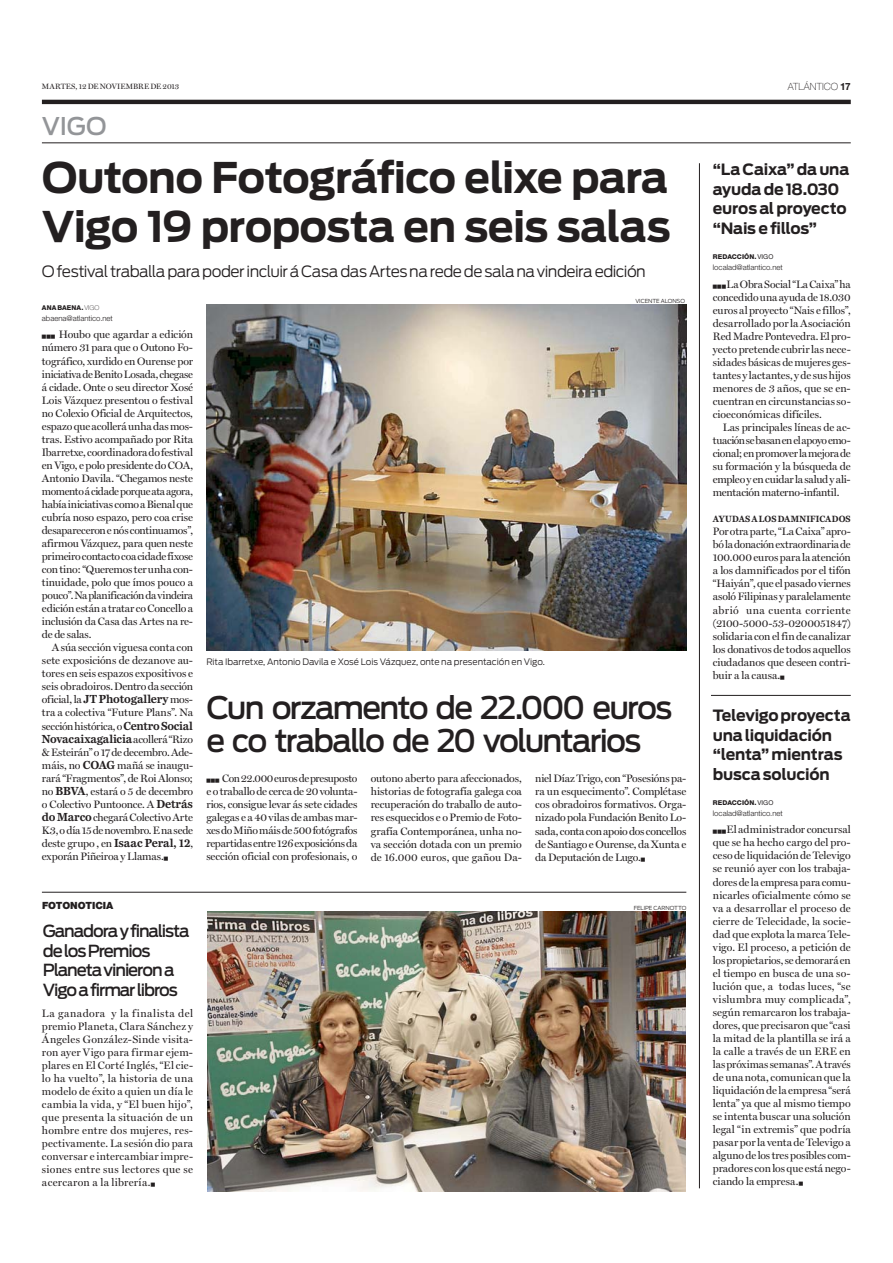
<style>
.page{position:relative;width:893px;height:1263px;background:#fff}
.page>*{position:absolute;margin:0;border:0;box-sizing:border-box;transform-origin:0 0}
.t1{font:700 42px/49.7px "Antenna";letter-spacing:-.025em;color:#231f20}
.t2{font:500 30.9px/32.5px "Antenna";letter-spacing:-.06em;color:#231f20}
.t3{font:500 24.3px "Antenna";color:#939598}
.t4{font:500 16.5px/19.5px "Antenna";letter-spacing:-.065em;color:#231f20}
.t5{font:700 15.45px/19.5px "Antenna";letter-spacing:-.015em;color:#231f20}
.t6{font:300 15.45px "Antenna";letter-spacing:-.035em;color:#231f20}
.t7{font:500 10.8px/13px "Miller";letter-spacing:-.01em;color:#231f20;text-align:justify}
.t8{font:100 9.9px "Helvetica Neue LT Std";letter-spacing:.015em;color:#231f20}
.t9{font:900 9.9px "Helvetica Neue LT Std";letter-spacing:-.01em;color:#231f20}
.t10{font:300 8.85px "Antenna";letter-spacing:-.01em;color:#231f20}
.t11{font:700 8.4px "Miller";letter-spacing:.02em;color:#231f20}
.t12{font:300 7.8px "Helvetica Neue LT Std";color:#231f20}
.t13{font:500 7.8px "Miller";color:#231f20}
.t14{font:800 6.6px "Helvetica Neue LT Std";letter-spacing:.015em;color:#231f20}
.t15{font:300 5.55px "Antenna";letter-spacing:-.01em;color:#231f20}
.t16{font:4.35px "Zapf Dingbats IT Cby BT";color:#231f20}
.s1{font-weight:100}
.s2{font-weight:700}
.s3{font-weight:400}
</style>
<div class="page">
<hr style="left:42px;top:100px;width:809px;height:4px;background:#231f20">
<hr style="left:42px;top:143px;width:809px;height:1px;background:#231f20">
<hr style="left:42px;top:892px;width:644px;height:1px;background:#231f20">
<img style="left:208px;top:912px;width:477px;height:280px">
<img style="left:206px;top:305px;width:480px;height:345px">
<hr style="left:699px;top:163px;width:1px;height:1025px;background:#231f20">
<hr style="left:711px;top:695px;width:140px;height:1px;background:#231f20">
<p class="t13" style="left:42px;top:83px;width:139px">MARTES, 12 DE NOVIEMBRE DE 2013</p>
<h3 class="t3" style="left:42px;top:116px;width:66px">VIGO</h3>
<h1 class="t1" style="left:42px;top:155px;width:630px">Outono Fotográfico elixe para<br>Vigo 19 proposta en seis salas</h1>
<h3 class="t6" style="left:42px;top:265px;width:605px">O festival traballa para poder incluir á Casa das Artes na rede de sala na vindeira edición</h3>
<p class="t14" style="left:42px;top:304px;width:59px">ANA BAENA. <span class="s1">VIGO</span></p>
<p class="t12" style="left:42px;top:314px;width:72px">abaena@atlantico.net</p>
<p class="t16" style="left:42px;top:335px;width:15px">■■■</p>
<p class="t15" style="left:635px;top:299px;width:51px">VICENTE ALONSO</p>
<p class="t7" style="left:42px;top:329px;width:153px;text-indent:17px">Houbo que agardar a edición número 31 para que o Outono Fo&shy;tográfico, xurdido en Ourense por iniciativa de Benito Losada, chegase á cidade. Onte o seu director Xosé Lois Vázquez presentou o festival no Colexio Oficial de Arquitectos, espazo que acollerá unha das mos&shy;tras. Estivo acompañado por Rita Ibarretxe, coordinadora do festival en Vigo, e polo presidente do COA, Antonio Davila. “Chegamos neste momento á cidade porque ata agora, había iniciativas como a Bienal que cubría noso espazo, pero coa crise desapareceron e nós continuamos”, afirmou Vázquez, para quen neste primeiro contacto coa cidade fíxose con tino: “Queremos ter unha con&shy;tinuidade, polo que ímos pouco a pouco”. Na planificación da vindeira edición están a tratar co Concello a inclusión da Casa das Artes na re&shy;de de salas.</p>
<p class="t7" style="left:42px;top:642px;width:153px;text-indent:10px">A súa sección viguesa conta con sete exposicións de dezanove au&shy;tores en seis espazos expositivos e seis obradoiros.Dentro da sección oficial, la <span class="s2">JT Photogallery</span> mos&shy;tra a colectiva “Future Plans”. Na sección histórica, o <span class="s2">Centro Social Novacaixagalicia</span> acollerá “Rizo &amp; Esteirán” o 17 de decembro. Ade&shy;máis, no <span class="s2">COAG</span> mañá se inaugu&shy;rará “Fragmentos”, de Roi Alonso; no <span class="s2">BBVA</span>, estará o 5 de decembro o Colectivo Puntoonce. A <span class="s2">Detrás do Marco</span> chegará Colectivo Arte K3, o día 15 de novembro. E na sede deste grupo , en <span class="s2">Isaac Peral, 12</span>, exporán Piñeiroa y Llamas.</p>
<p class="t10" style="left:206px;top:658px;width:340px">Rita Ibarretxe, Antonio Davila e Xosé Lois Vázquez, onte na presentación en Vigo.</p>
<h2 class="t2" style="left:206px;top:693px;width:467px">Cun orzamento de 22.000 euros e co traballo de 20 voluntarios</h2>
<p class="t16" style="left:206px;top:778px;width:15px">■■■</p>
<p class="t7" style="left:206px;top:773px;width:153px;text-indent:16px">Con 22.000 euros de presuposto e o traballo de cerca de 20 volunta&shy;rios, consigue levar ás sete cidades galegas e a 40 vilas de ambas mar&shy;xes do Miño máis de 500 fotógrafos repartidas entre 126 exposicións da sección oficial con profesionais, o</p>
<p class="t7" style="left:371px;top:773px;width:153px">outono aberto para afeccionados, historias de fotografía galega coa recuperación do traballo de auto&shy;res esquecidos e o Premio de Foto&shy;grafía Contemporánea, unha no&shy;va sección dotada con un premio de 16.000 euros, que gañou Da-</p>
<p class="t7" style="left:535px;top:773px;width:153px">niel Díaz Trigo, con “Posesións pa&shy;ra un esquecimento”. Complétase cos obradoiros formativos. Orga&shy;nizado pola Fundación Benito Lo&shy;sada, conta con apoio dos concellos de Santiago e Ourense, da Xunta e da Deputación de Lugo.</p>
<p class="t16" style="left:164px;top:856px;width:6px">■</p>
<p class="t16" style="left:641px;top:857px;width:6px">■</p>
<p class="t9" style="left:42px;top:900px;width:73px">FOTONOTICIA</p>
<h3 class="t4" style="left:43px;top:922px;width:148px">Ganadora y finalista de los Premios<br>Planeta vinieron a<br>Vigo a firmar libros</h3>
<p class="t7" style="left:42px;top:1008px;width:153px">La ganadora y la finalista del premio Planeta, Clara Sánchez y Ángeles González-Sinde visita&shy;ron ayer Vigo para firmar ejem&shy;plares en El Corté Inglés, “El cie&shy;lo ha vuelto”, la historia de una modelo de éxito a quien un día le cambia la vida, y “El buen hijo”, que presenta la situación de un hombre entre dos mujeres, res&shy;pectivamente. La sesión dio para conversar e intercambiar impre&shy;siones entre sus lectores que se acercaron a la librería.</p>
<p class="t16" style="left:151px;top:1183px;width:6px">■</p>
<p class="t15" style="left:634px;top:906px;width:54px">FELIPE CARNOTTO</p>
<p class="t8" style="left:788px;top:81px;width:64px">ATLÁNTICO <span class="s2">17</span></p>
<h3 class="t5" style="left:713px;top:161px;width:138px">“La Caixa” da una ayuda de 18.030 euros al proyecto “Nais e fillos”</h3>
<p class="t14" style="left:713px;top:253px;width:62px">REDACCIÓN.<span class="s3">VIGO</span></p>
<p class="t12" style="left:713px;top:263px;width:71px">localad@atlantico.net</p>
<p class="t16" style="left:713px;top:284px;width:15px">■■■</p>
<p class="t7" style="left:713px;top:278px;width:139px;text-indent:14px">La Obra Social “La Caixa” ha concedido una ayuda de 18.030 euros al proyecto “Nais e fillos”, desarrollado por la Asociación Red Madre Pontevedra. El pro&shy;yecto pretende cubrir las nece&shy;sidades básicas de mujeres ges&shy;tantes y lactantes, y de sus hijos menores de 3 años, que se en&shy;cuentran en circunstancias so&shy;cioeconómicas difíciles.</p>
<p class="t7" style="left:713px;top:422px;width:139px;text-indent:10px">Las principales líneas de ac&shy;tuación se basan en el apoyo emo&shy;cional; en promover la mejora de su formación y la búsqueda de empleo y en cuidar la salud y ali&shy;mentación materno-infantil.</p>
<p class="t11" style="left:713px;top:516px;width:139px">AYUDAS A LOS DAMNIFICADOS</p>
<p class="t7" style="left:713px;top:526px;width:139px">Por otra parte, “La Caixa” apro&shy;bó la donación extraordinaria de 100.000 euros para la atención a los damnificados por el tifón “Haiyán”, que el pasado viernes asoló Filipinas y paralelamente abrió una cuenta corriente (2100-5000-53-0200051847) solidaria con el fin de canalizar los donativos de todos aquellos ciudadanos que deseen contri&shy;buir a la causa.</p>
<p class="t16" style="left:780px;top:675px;width:6px">■</p>
<h3 class="t5" style="left:713px;top:707px;width:139px">Televigo proyecta una liquidación “lenta” mientras busca solución</h3>
<p class="t14" style="left:713px;top:799px;width:62px">REDACCIÓN.<span class="s3">VIGO</span></p>
<p class="t12" style="left:713px;top:808px;width:71px">localad@atlantico.net</p>
<p class="t16" style="left:713px;top:830px;width:15px">■■■</p>
<p class="t7" style="left:713px;top:824px;width:139px;text-indent:14px">El administrador concursal que se ha hecho cargo del pro&shy;ceso de liquidación de Televigo se reunió ayer con los trabaja&shy;dores de la empresa para comu&shy;nicarles oficialmente cómo se va a desarrollar el proceso de cierre de Telecidade, la socie&shy;dad que explota la marca Tele&shy;vigo. El proceso, a petición de los propietarios, se demorará en el tiempo en busca de una so&shy;lución que, a todas luces, “se vislumbra muy complicada”, según remarcaron los trabaja&shy;dores, que precisaron que “casi la mitad de la plantilla se irá a la calle a través de un ERE en las próximas semanas”. A través de una nota, comunican que la liquidación de la empresa “será lenta” ya que al mismo tiempo se intenta buscar una solución legal “in extremis” que podría pasar por la venta de Televigo a alguno de los tres posibles com&shy;pradores con los que está nego&shy;ciando la empresa.</p>
<p class="t16" style="left:799px;top:1182px;width:6px">■</p>
</div>
